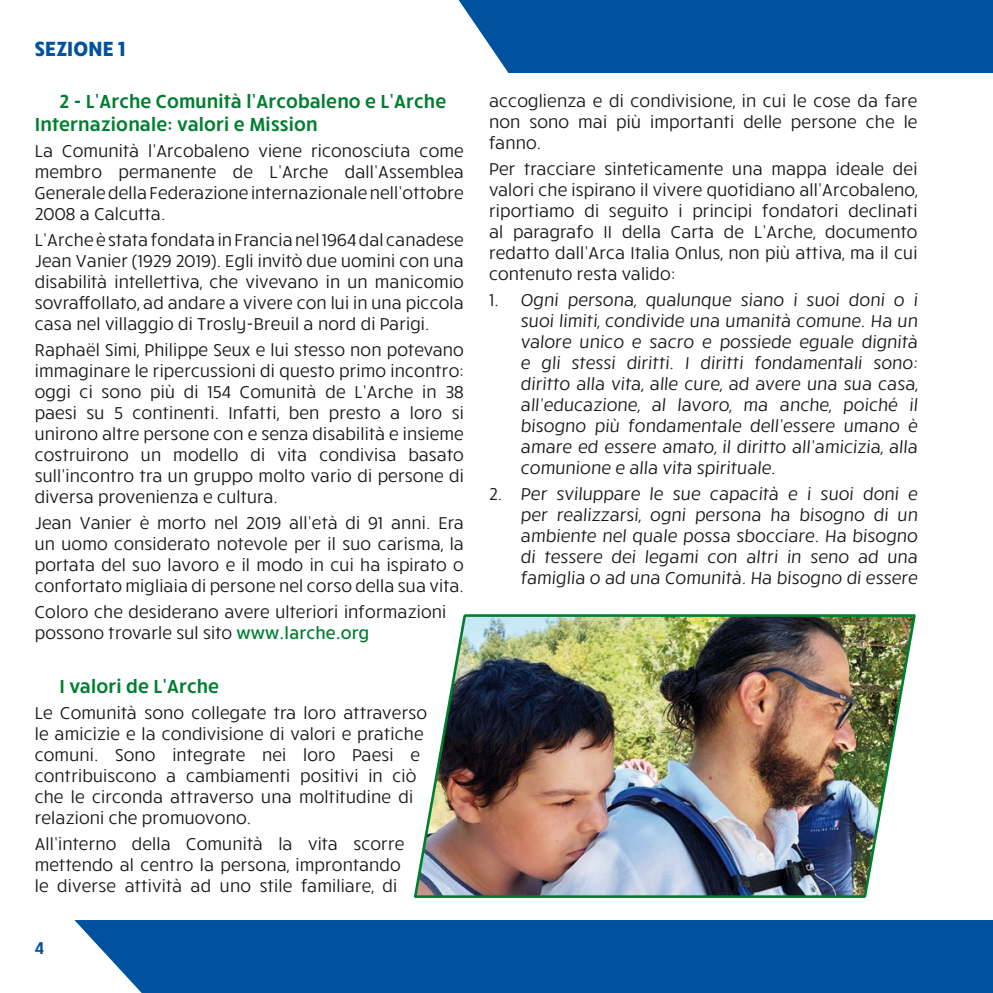
<style>
.page{position:relative;width:993px;height:993px;background:#fff}
.page>*{position:absolute;margin:0;border:0;box-sizing:border-box;transform-origin:0 0}
.t1{font:700 21px "Ruck Sack";letter-spacing:.01em;color:#00519e}
.t2{font:600 19.25px/23.1px "Ruck Sack";letter-spacing:.01em;color:#007e2f}
.t3{font:17.5px/21px "Ruck Sack";letter-spacing:.01em;color:#1a171c;text-align:justify}
.t4{font:600 17.5px "Ruck Sack";color:#00519e}
.s1{font-weight:500;color:#007e2f}
</style>
<div class="page">
<div style="left:0;top:0;width:992px;height:73px;background:#00519e"></div>
<div style="left:0;top:0;width:509px;height:73px;background:#fff"></div>
<div style="left:74px;top:920px;width:918px;height:72px;background:#00519e"></div>
<img style="left:413px;top:614px;width:503px;height:284px">
<p class="t1" style="left:35px;top:35px;width:92px">SEZIONE 1</p>
<p class="t2" style="left:35px;top:88px;width:413px;text-indent:25px">2 - L’Arche Comunità l’Arcobaleno e L’Arche<br>Internazionale: valori e Mission</p>
<p class="t3" style="left:35px;top:139px;width:430px">La Comunità l’Arcobaleno viene riconosciuta come membro permanente de L’Arche dall’Assemblea Generale della Federazione internazionale nell’ottobre 2008 a Calcutta.</p>
<p class="t3" style="left:35px;top:228px;width:430px">L’Arche è stata fondata in Francia nel 1964 dal canadese Jean Vanier (1929 2019). Egli invitò due uomini con una disabilità intellettiva, che vivevano in un manicomio sovraffollato, ad andare a vivere con lui in una piccola casa nel villaggio di Trosly-Breuil a nord di Parigi.</p>
<p class="t3" style="left:35px;top:338px;width:430px">Raphaël Simi, Philippe Seux e lui stesso non potevano immaginare le ripercussioni di questo primo incontro: oggi ci sono più di 154 Comunità de L’Arche in 38 paesi su 5 continenti. Infatti, ben presto a loro si unirono altre persone con e senza disabilità e insieme costruirono un modello di vita condivisa basato sull’incontro tra un gruppo molto vario di persone di diversa provenienza e cultura.</p>
<p class="t3" style="left:35px;top:511px;width:430px">Jean Vanier è morto nel 2019 all’età di 91 anni. Era un uomo considerato notevole per il suo carisma, la portata del suo lavoro e il modo in cui ha ispirato o confortato migliaia di persone nel corso della sua vita.</p>
<p class="t3" style="left:35px;top:600px;width:413px">Coloro che desiderano avere ulteriori informazioni possono trovarle sul sito <span class="s1">www.larche.org</span></p>
<p class="t2" style="left:60px;top:673px;width:161px">I valori de L’Arche</p>
<p class="t3" style="left:35px;top:701px;width:394px;text-align:left">Le Comunità sono collegate tra loro attraverso le amicizie e la condivisione di valori e pratiche comuni. Sono integrate nei loro Paesi e contribuiscono a cambiamenti positivi in ciò che le circonda attraverso una moltitudine di relazioni che promuovono.</p>
<p class="t3" style="left:35px;top:832px;width:371px;text-align:left">All’interno della Comunità la vita scorre mettendo al centro la persona, improntando le diverse attività ad uno stile familiare, di</p>
<p class="t4" style="left:35px;top:935px;width:11px">4</p>
<p class="t3" style="left:489px;top:89px;width:430px">accoglienza e di condivisione, in cui le cose da fare non sono mai più importanti delle persone che le fanno.</p>
<p class="t3" style="left:489px;top:157px;width:431px">Per tracciare sinteticamente una mappa ideale dei valori che ispirano il vivere quotidiano all’Arcobaleno, riportiamo di seguito i principi fondatori declinati al paragrafo II della Carta de L’Arche, documento redatto dall’Arca Italia Onlus, non più attiva, ma il cui contenuto resta valido:</p>
<p class="t3" style="left:520px;top:288px;width:401px;text-indent:-32px">1. Ogni persona, qualunque siano i suoi doni o i suoi limiti, condivide una umanità comune. Ha un valore unico e sacro e possiede eguale dignità e gli stessi diritti. I diritti fondamentali sono: diritto alla vita, alle cure, ad avere una sua casa, all’educazione, al lavoro, ma anche, poiché il bisogno più fondamentale dell’essere umano è amare ed essere amato, il diritto all’amicizia, alla comunione e alla vita spirituale.</p>
<p class="t3" style="left:520px;top:482px;width:400px;text-indent:-32px">2. Per sviluppare le sue capacità e i suoi doni e per realizzarsi, ogni persona ha bisogno di un ambiente nel quale possa sbocciare. Ha bisogno di tessere dei legami con altri in seno ad una famiglia o ad una Comunità. Ha bisogno di essere</p>
</div>
